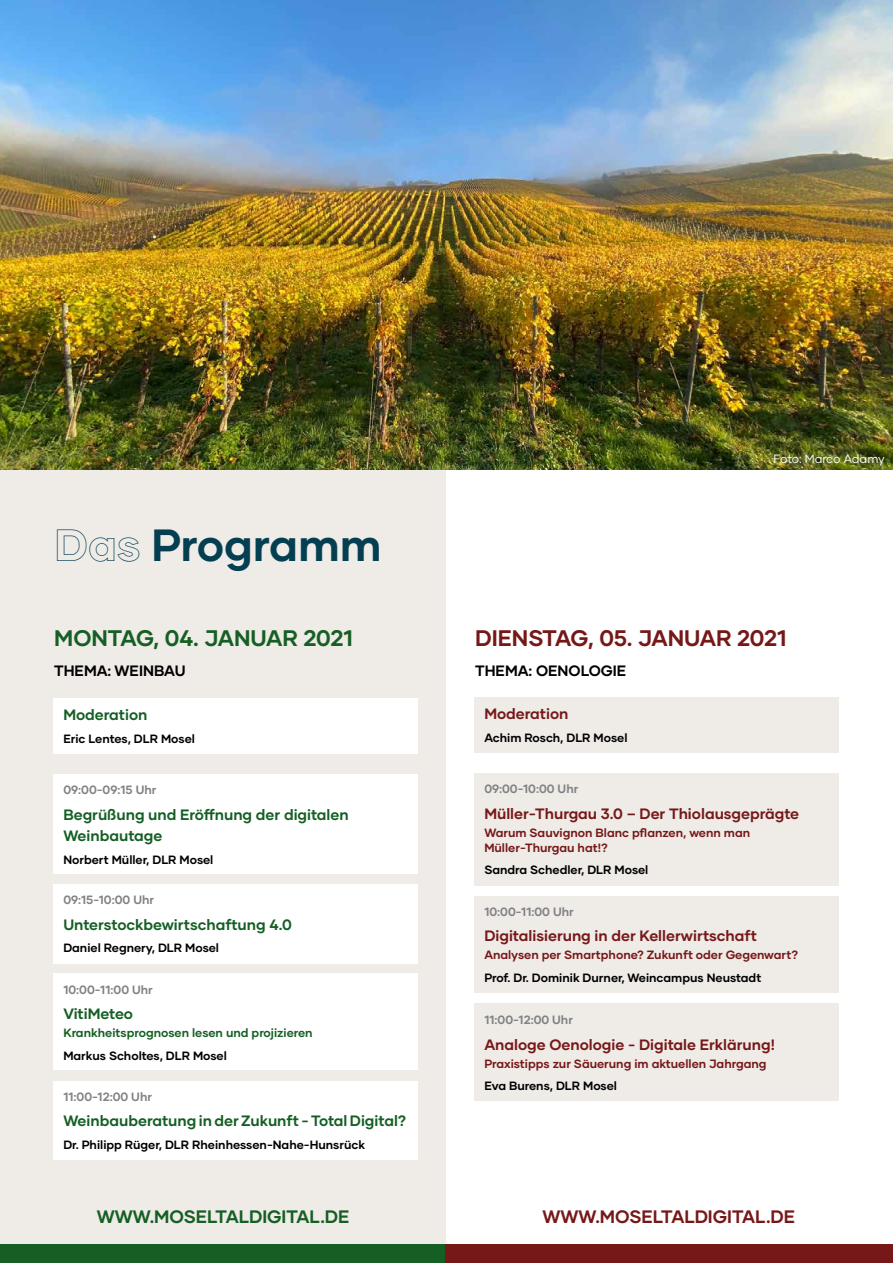
<style>
.page{position:relative;width:893px;height:1263px;background:#fff}
.page>*{position:absolute;margin:0;border:0;box-sizing:border-box;transform-origin:0 0}
.t1{font:700 45px "Gilmer";color:#033e51}
.t2{font:700 22.5px "Gilmer";letter-spacing:-.005em;color:#761818}
.t3{font:700 22.5px "Gilmer";color:#155f24}
.t4{font:700 18px "Gilmer";color:#155f24}
.t5{font:700 18px "Gilmer";color:#761818}
.t6{font:700 15px/21px "Gilmer";color:#155f24}
.t7{font:700 15px "Gilmer";color:#761818}
.t8{font:700 15px "Gilmer";color:#000}
.t9{font:700 12px "Gilmer";color:#000}
.t10{font:700 12px/15px "Gilmer";color:#761818}
.t11{font:700 12px "Gilmer";color:#808285}
.t12{font:700 12px "Gilmer";color:#155f24}
.t13{font:12px "Gilmer";letter-spacing:-.01em;color:#fff}
.s1{font-family:"Gilmer Outline";font-weight:400}
</style>
<div class="page">
<div style="left:0;top:470px;width:445px;height:793px;background:#efebe7"></div>
<div style="left:0;top:1245px;width:446px;height:18px;background:#155f24"></div>
<div style="left:445px;top:1245px;width:448px;height:18px;background:#761818"></div>
<div style="left:53px;top:775px;width:365px;height:99px;background:#fff"></div>
<div style="left:53px;top:884px;width:365px;height:79px;background:#fff"></div>
<div style="left:53px;top:974px;width:365px;height:96px;background:#fff"></div>
<div style="left:53px;top:1081px;width:365px;height:78px;background:#fff"></div>
<div style="left:53px;top:698px;width:365px;height:55px;background:#fff"></div>
<div style="left:474px;top:774px;width:364px;height:112px;background:#efebe7"></div>
<div style="left:474px;top:896px;width:364px;height:96px;background:#efebe7"></div>
<div style="left:474px;top:1003px;width:364px;height:98px;background:#efebe7"></div>
<div style="left:474px;top:697px;width:364px;height:55px;background:#efebe7"></div>
<img style="left:0;top:0;width:893px;height:470px">
<h1 class="t1" style="left:55px;top:516px;width:329px"><span class="s1">Das</span> Programm</h1>
<h2 class="t3" style="left:54px;top:624px;width:301px">Montag, 04. Januar 2021</h2>
<p class="t8" style="left:54px;top:661px;width:133px">Thema: Weinbau</p>
<p class="t6" style="left:63px;top:704px;width:86px">Moderation</p>
<p class="t9" style="left:63px;top:731px;width:80px">Eric Lentes, DLR</p>
<p class="t9" style="left:161px;top:731px;width:35px">Mosel</p>
<p class="t11" style="left:63px;top:783px;width:95px">09:00-09:15 Uhr</p>
<p class="t6" style="left:63px;top:804px;width:287px">Begrüßung und Eröffnung der digitalen<br>Weinbautage</p>
<p class="t9" style="left:63px;top:852px;width:98px">Norbert Müller, DLR</p>
<p class="t9" style="left:180px;top:852px;width:35px">Mosel</p>
<p class="t11" style="left:63px;top:892px;width:92px">09:15-10:00 Uhr</p>
<p class="t6" style="left:63px;top:914px;width:230px">Unterstockbewirtschaftung 4.0</p>
<p class="t9" style="left:63px;top:940px;width:104px">Daniel Regnery, DLR</p>
<p class="t9" style="left:185px;top:940px;width:35px">Mosel</p>
<p class="t11" style="left:63px;top:982px;width:91px">10:00-11:00 Uhr</p>
<p class="t6" style="left:63px;top:1003px;width:71px">VitiMeteo</p>
<p class="t12" style="left:63px;top:1025px;width:251px">Krankheitsprognosen lesen und projizieren</p>
<p class="t9" style="left:63px;top:1048px;width:112px">Markus Scholtes, DLR</p>
<p class="t9" style="left:193px;top:1048px;width:35px">Mosel</p>
<p class="t11" style="left:63px;top:1089px;width:90px">11:00-12:00 Uhr</p>
<p class="t6" style="left:63px;top:1110px;width:345px">Weinbauberatung in der Zukunft - Total Digital?</p>
<p class="t9" style="left:63px;top:1137px;width:111px">Dr. Philipp Rüger, DLR</p>
<p class="t9" style="left:192px;top:1137px;width:174px">Rheinhessen-Nahe-Hunsrück</p>
<p class="t13" style="left:773px;top:452px;width:113px">Foto: Marco Adamy</p>
<h2 class="t2" style="left:475px;top:624px;width:313px">dienstag, 05. Januar 2021</h2>
<p class="t8" style="left:475px;top:661px;width:153px">Thema: oenologie</p>
<p class="t7" style="left:484px;top:704px;width:86px">Moderation</p>
<p class="t9" style="left:484px;top:730px;width:91px">Achim Rosch, DLR</p>
<p class="t9" style="left:594px;top:730px;width:35px">Mosel</p>
<p class="t11" style="left:484px;top:782px;width:96px">09:00-10:00 Uhr</p>
<p class="t7" style="left:484px;top:804px;width:316px">Müller-Thurgau 3.0 – Der Thiolausgeprägte</p>
<p class="t10" style="left:484px;top:825px;width:267px">Warum Sauvignon Blanc pflanzen, wenn man<br>Müller-Thurgau hat!?</p>
<p class="t9" style="left:484px;top:863px;width:112px">Sandra Schedler, DLR</p>
<p class="t9" style="left:614px;top:863px;width:35px">Mosel</p>
<p class="t11" style="left:484px;top:904px;width:91px">10:00-11:00 Uhr</p>
<p class="t7" style="left:484px;top:926px;width:274px">Digitalisierung in der Kellerwirtschaft</p>
<p class="t10" style="left:484px;top:947px;width:315px">Analysen per Smartphone? Zukunft oder Gegenwart?</p>
<p class="t9" style="left:484px;top:970px;width:278px">Prof. Dr. Dominik Durner, Weincampus Neustadt</p>
<p class="t11" style="left:484px;top:1012px;width:90px">11:00-12:00 Uhr</p>
<p class="t7" style="left:484px;top:1035px;width:292px">Analoge Oenologie - Digitale Erklärung!</p>
<p class="t10" style="left:484px;top:1056px;width:284px">Praxistipps zur Säuerung im aktuellen Jahrgang</p>
<p class="t9" style="left:484px;top:1078px;width:81px">Eva Burens, DLR</p>
<p class="t9" style="left:583px;top:1078px;width:35px">Mosel</p>
<h3 class="t4" style="left:97px;top:1205px;width:254px">www.moseltaldigital.de</h3>
<h3 class="t5" style="left:543px;top:1205px;width:254px">www.moseltaldigital.de</h3>
</div>
